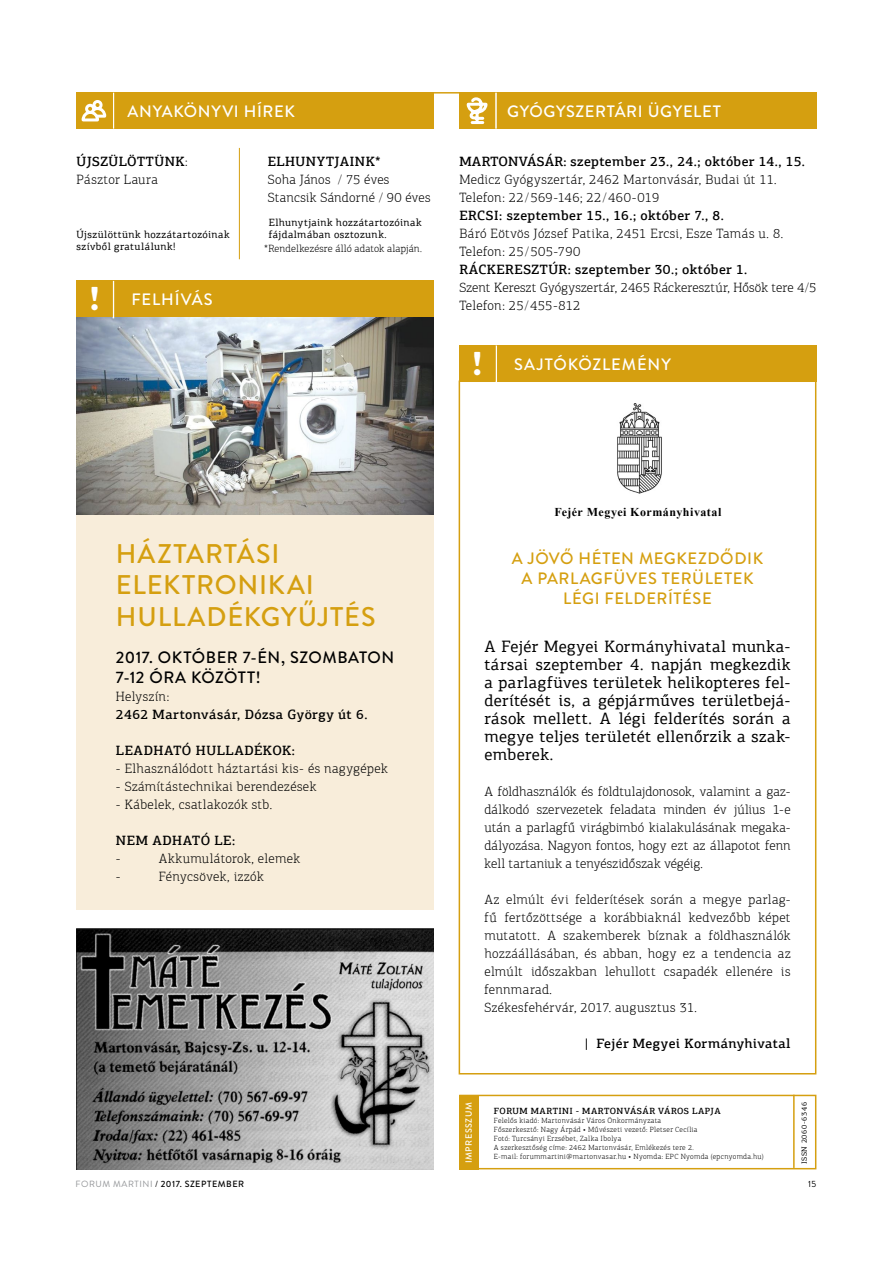
<style>
.page{position:relative;width:893px;height:1263px;background:#fff}
.page>*{position:absolute;margin:0;border:0;box-sizing:border-box;transform-origin:0 0}
.t1{font:500 27px/31.5px "Brandon Grotesque";letter-spacing:.03em;color:#d59f10}
.t2{font:16.5px/18px "PF Agora Slab Pro";letter-spacing:.02em;color:#000;text-align:justify}
.t3{font:500 16.5px "Brandon Grotesque";letter-spacing:.04em;color:#fff}
.t4{font:500 16.5px/19.8px "Brandon Grotesque";letter-spacing:.035em;color:#d59f10;text-align:center}
.t5{font:500 16.5px/19.8px "Brandon Grotesque";letter-spacing:.03em;color:#000}
.t6{font:300 13.5px/18px "PF Agora Slab Pro";letter-spacing:.025em;color:#000}
.t7{font:500 13.5px "PF Agora Slab Pro";letter-spacing:.03em;color:#000}
.t8{font:700 12px "Times New Roman";letter-spacing:.035em;color:#000}
.t9{font:10.5px/12px "PF Agora Slab Pro";letter-spacing:.04em;color:#000}
.t10{font:300 10.5px "PF Agora Slab Pro";letter-spacing:.015em;color:#000}
.t11{font:500 9px "PF Agora Slab Pro";letter-spacing:.055em;color:#000}
.t12{font:500 9px "Brandon Grotesque";letter-spacing:.055em;color:#000}
.t13{font:500 9px "Brandon Grotesque";letter-spacing:.055em;color:#fff}
.t14{font:9px "Brandon Grotesque";color:#000}
.t15{font:300 7.5px/9px "PF Agora Slab Pro";letter-spacing:.045em;color:#000}
.t16{font:7.5px "PF Agora Slab Pro";letter-spacing:.08em;color:#000}
.s1{font-weight:500}
.s2{font-weight:900;font-size:33px}
.s3{font-weight:400;color:#939598}
.s4{font-weight:400}
</style>
<div class="page">
<hr style="left:77px;top:92px;width:739px;height:2px;background:#d59f10">
<div style="left:77px;top:506px;width:357px;height:404px;background:#f8edda"></div>
<div style="left:459px;top:380px;width:357px;height:694px;border:2px solid #d59f10"></div>
<div style="left:459px;top:345px;width:357px;height:36px;background:#d59f10"></div>
<hr style="left:495px;top:345px;width:2px;height:38px;background:#fff">
<div style="left:77px;top:93px;width:357px;height:36px;background:#d59f10"></div>
<div style="left:459px;top:93px;width:357px;height:36px;background:#d59f10"></div>
<hr style="left:495px;top:93px;width:2px;height:36px;background:#fff">
<svg style="left:466px;top:97px;width:22px;height:28px"></svg>
<hr style="left:113px;top:93px;width:1px;height:36px;background:#fff">
<svg style="left:81px;top:106px;width:26px;height:16px"></svg>
<div style="left:87px;top:105px;width:7px;height:7px;background:#d59f10;border-radius:50%"></div>
<div style="left:85px;top:104px;width:10px;height:10px;border:3px solid #fff;border-radius:50%"></div>
<div style="left:93px;top:100px;width:10px;height:10px;border:3px solid #fff;border-radius:50%"></div>
<hr style="left:239px;top:148px;width:1px;height:111px;background:#d59f10">
<img style="left:77px;top:928px;width:357px;height:241px">
<div style="left:459px;top:1095px;width:357px;height:74px;border:2px solid #d59f10"></div>
<div style="left:459px;top:1095px;width:20px;height:74px;background:#d59f10"></div>
<hr style="left:793px;top:1095px;width:2px;height:73px;background:#d59f10">
<img style="left:77px;top:317px;width:357px;height:198px">
<div style="left:77px;top:281px;width:357px;height:36px;background:#d59f10"></div>
<hr style="left:113px;top:281px;width:1px;height:37px;background:#fff">
<img style="left:617px;top:404px;width:45px;height:90px">
<p class="t3" style="left:507px;top:100px;width:215px">GYÓGYSZERTÁRI ÜGYELET</p>
<p class="t3" style="left:128px;top:100px;width:169px">ANYAKÖNYVI HÍREK</p>
<p class="t7" style="left:268px;top:153px;width:114px">ELHUNYTJAINK*</p>
<p class="t6" style="left:268px;top:170px;width:164px">Soha János / 75 éves<br>Stancsik Sándorné / 90 éves</p>
<p class="t6" style="left:77px;top:152px;width:113px"><span class="s1">ÚJSZÜLÖTTÜNK</span>:<br>Pásztor Laura</p>
<p class="t7" style="left:459px;top:153px;width:347px">MARTONVÁSÁR: szeptember 23., 24.; október 14., 15.</p>
<p class="t6" style="left:459px;top:170px;width:319px">Medicz Gyógyszertár, 2462 Martonvásár, Budai út 11.<br>Telefon: 22/569-146; 22/460-019</p>
<p class="t7" style="left:459px;top:207px;width:266px">ERCSI: szeptember 15., 16.; október 7., 8.</p>
<p class="t6" style="left:459px;top:224px;width:325px">Báró Eötvös József Patika, 2451 Ercsi, Esze Tamás u. 8.<br>Telefon: 25/505-790</p>
<p class="t7" style="left:459px;top:261px;width:290px">RÁCKERESZTÚR: szeptember 30.; október 1.</p>
<p class="t6" style="left:459px;top:278px;width:358px">Szent Kereszt Gyógyszertár, 2465 Ráckeresztúr, Hősök tere 4/5<br>Telefon: 25/455-812</p>
<p class="t9" style="left:77px;top:228px;width:155px">Újszülöttünk hozzátartozóinak szívből gratulálunk!</p>
<p class="t9" style="left:269px;top:216px;width:154px">Elhunytjaink hozzátartozóinak fájdalmában osztozunk.</p>
<p class="t10" style="left:264px;top:242px;width:159px">*Rendelkezésre álló adatok alapján.</p>
<p class="t3" style="left:89px;top:288px;width:125px"><span class="s2">!</span> FELHÍVÁS</p>
<p class="t3" style="left:472px;top:353px;width:200px"><span class="s2">!</span> SAJTÓKÖZLEMÉNY</p>
<h1 class="t1" style="left:116px;top:538px;width:261px">HÁZTARTÁSI<br>ELEKTRONIKAI<br>HULLADÉKGYŰJTÉS</h1>
<p class="t5" style="left:116px;top:648px;width:280px">2017. OKTÓBER 7-ÉN, SZOMBATON<br>7-12 ÓRA KÖZÖTT!</p>
<p class="t6" style="left:116px;top:688px;width:55px">Helyszín:</p>
<p class="t7" style="left:116px;top:706px;width:253px">2462 Martonvásár, Dózsa György út 6.</p>
<p class="t7" style="left:116px;top:742px;width:181px">LEADHATÓ HULLADÉKOK:</p>
<p class="t6" style="left:116px;top:760px;width:273px">- Elhasználódott háztartási kis- és nagygépek</p>
<p class="t6" style="left:116px;top:778px;width:202px">- Számítástechnikai berendezések</p>
<p class="t6" style="left:116px;top:796px;width:158px">- Kábelek, csatlakozók stb.</p>
<p class="t7" style="left:116px;top:832px;width:121px">NEM ADHATÓ LE:</p>
<p class="t6" style="left:116px;top:850px;width:6px">-</p>
<p class="t6" style="left:159px;top:850px;width:143px">Akkumulátorok, elemek</p>
<p class="t6" style="left:116px;top:868px;width:6px">-</p>
<p class="t6" style="left:159px;top:868px;width:106px">Fénycsövek, izzók</p>
<p class="t8" style="left:554px;top:503px;width:168px">Fejér Megyei Kormányhivatal</p>
<p class="t4" style="left:512px;top:549px;width:253px">A JÖVŐ HÉTEN MEGKEZDŐDIK<br>A PARLAGFÜVES TERÜLETEK<br>LÉGI FELDERÍTÉSE</p>
<p class="t2" style="left:484px;top:637px;width:308px">A Fejér Megyei Kormányhivatal munka&shy;társai szeptember 4. napján megkezdik a parlagfüves területek helikopteres fel&shy;derítését is, a gépjárműves területbejá&shy;rások mellett. A légi felderítés során a megye teljes területét ellenőrzik a szak&shy;emberek.</p>
<p class="t6" style="left:484px;top:782px;width:308px;text-align:justify">A földhasználók és földtulajdonosok, valamint a gaz&shy;dálkodó szervezetek feladata minden év július 1-e után a parlagfű virágbimbó kialakulásának megaka&shy;dályozása. Nagyon fontos, hogy ezt az állapotot fenn kell tartaniuk a tenyészidőszak végéig.</p>
<p class="t6" style="left:484px;top:890px;width:308px">Az elmúlt évi felderítések során a megye parlag&shy;fű fertőzöttsége a korábbiaknál kedvezőbb képet mutatott. A szakemberek bíznak a földhasználók hozzáállásában, és abban, hogy ez a tendencia az elmúlt időszakban lehullott csapadék ellenére is fennmarad.<br>Székesfehérvár, 2017. augusztus 31.</p>
<p class="t7" style="left:585px;top:1034px;width:207px">| Fejér Megyei Kormányhivatal</p>
<p class="t13" style="left:463px;top:1163px;width:62px;rotate:-90deg">IMPRESSZUM</p>
<p class="t11" style="left:494px;top:1105px;width:228px">FORUM MARTINI - MARTONVÁSÁR VÁROS LAPJA</p>
<p class="t15" style="left:494px;top:1115px;width:271px">Felelős kiadó: Martonvásár Város Önkormányzata<br>Főszerkesztő: Nagy Árpád <span class="s1">•</span> Művészeti vezető: Pletser Cecília<br>Fotó: Turcsányi Erzsébet, Zalka Ibolya<br>A szerkesztőség címe: 2462 Martonvásár, Emlékezés tere 2.<br>E-mail: forummartini@martonvasar.hu <span class="s1">•</span> Nyomda: EPC Nyomda (epcnyomda.hu)</p>
<p class="t16" style="left:799px;top:1164px;width:64px;rotate:-90deg">ISSN 2060-6346</p>
<p class="t12" style="left:76px;top:1177px;width:170px"><span class="s3">FORUM MARTINI</span> <span class="s4">/</span> 2017. SZEPTEMBER</p>
<p class="t14" style="left:808px;top:1177px;width:10px">15</p>
</div>
